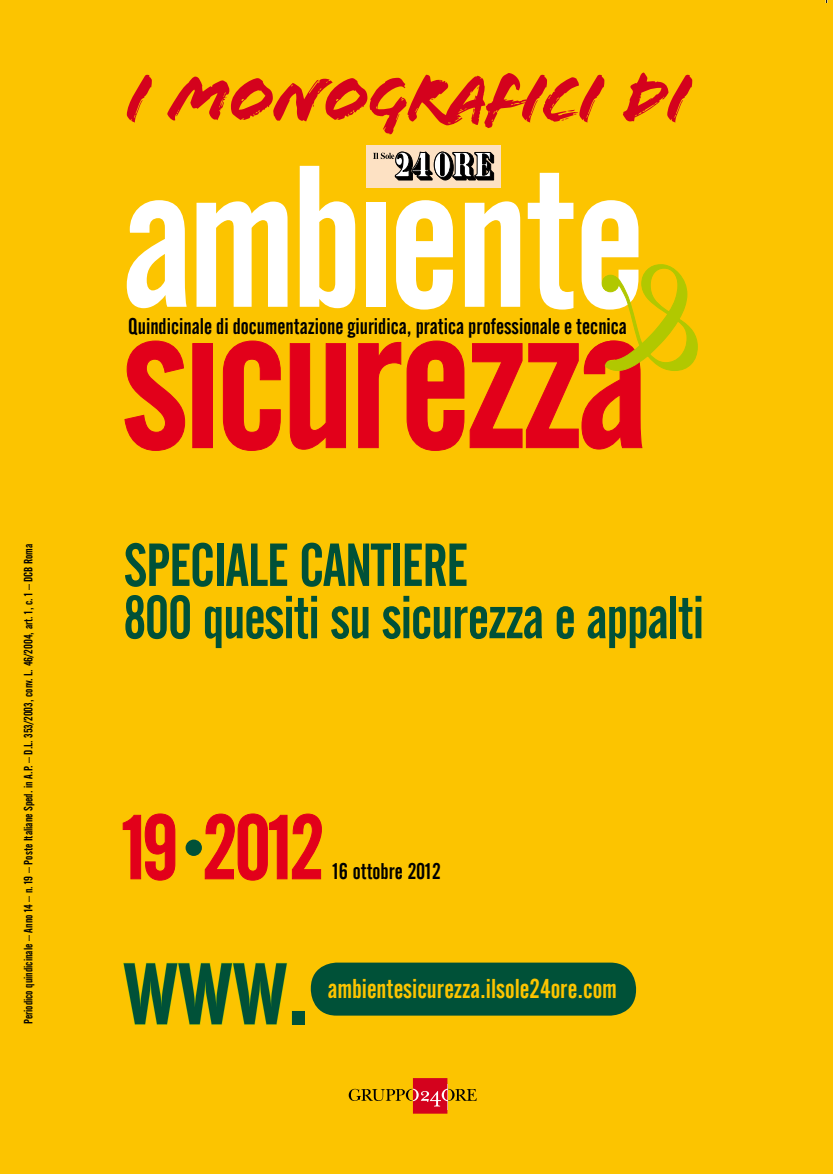
<style>
.page{position:relative;width:833px;height:1174px;background:#fff}
.page>*{position:absolute;margin:0;border:0;box-sizing:border-box;transform-origin:0 0}
.t1{font:117px "Alternate Gothic No 2 BT";color:#005138}
.t2{font:89.85px "Alternate Gothic No 2 BT";letter-spacing:-.04em;color:#e2001a}
.t3{font:70.5px "Flood Std";letter-spacing:-.035em;color:#d4021d}
.t4{font:60px/52.2px "Alternate Gothic No 2 BT";letter-spacing:-.02em;color:#005138}
.t5{font:27px "Alternate Gothic No 2 BT";color:#fcc400}
.t6{font:22.5px "Alternate Gothic No 2 BT";color:#000}
.t7{font:12px "Alternate Gothic No 2 BT";color:#000}
.s1{font-size:56.55px;color:#005138}
</style>
<div class="page">
<div style="left:0;top:0;width:833px;height:1173px;background:#fcc400"></div>
<svg style="left:123px;top:813px;width:52px;height:67px"></svg>
<svg style="left:205px;top:813px;width:116px;height:67px"></svg>
<svg style="left:349px;top:1078px;width:127px;height:35px"></svg>
<svg style="left:123px;top:962px;width:164px;height:62px"></svg>
<div style="left:292px;top:1010px;width:12px;height:14px;border:1px solid #b1c800"></div>
<div style="left:312px;top:964px;width:322px;height:49px;background:#005138;border-radius:24px"></div>
<div style="left:311px;top:962px;width:325px;height:53px;border:3px solid #005138;border-radius:24px"></div>
<svg style="left:124px;top:340px;width:61px;height:111px"></svg>
<div style="left:193px;top:343px;width:19px;height:104px;background:#e2001a"></div>
<div style="left:192px;top:343px;width:20px;height:104px;border:1px solid #e2001a"></div>
<svg style="left:127px;top:200px;width:60px;height:108px"></svg>
<svg style="left:196px;top:145px;width:501px;height:306px"></svg>
<p class="t7" style="left:22px;top:1023px;width:482px;rotate:-90deg">Periodico quindicinale – Anno 14 – n. 19 – Poste Italiane Sped. in A.P. – D.L. 353/2003, conv. L. 46/2004, art. 1, c. 1 – DCB Roma</p>
<h3 class="t3" style="left:125px;top:58px;width:567px">I monografici di</h3>
<h3 class="t6" style="left:128px;top:313px;width:500px">Quindicinale di documentazione giuridica, pratica professionale e tecnica</h3>
<h3 class="t4" style="left:124px;top:539px;width:582px">SPECIALE CANTIERE<br>800 quesiti su sicurezza e appalti</h3>
<h2 class="t2" style="left:124px;top:797px;width:203px">19<span class="s1">•</span>2012</h2>
<h3 class="t6" style="left:333px;top:858px;width:110px">16 ottobre 2012</h3>
<h1 class="t1" style="left:124px;top:918px;width:189px">www.</h1>
<h3 class="t5" style="left:328px;top:973px;width:290px">ambientesicurezza.ilsole24ore.com</h3>
</div>
